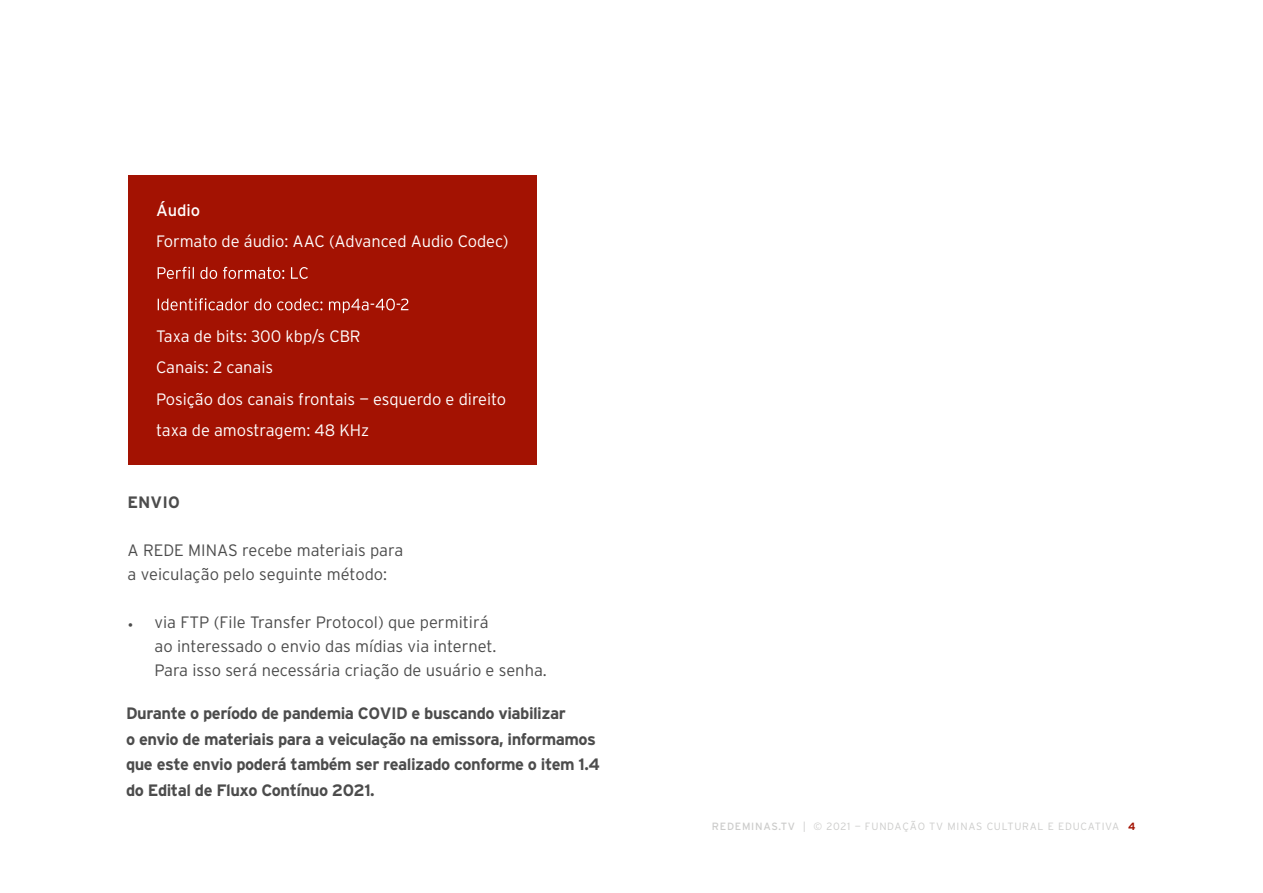
<style>
.page{position:relative;width:1263px;height:893px;background:#fff}
.page>*{position:absolute;margin:0;border:0;box-sizing:border-box;transform-origin:0 0}
.t1{font:700 16.5px/25.5px "Interstate";letter-spacing:-.03em;color:#4c4c4c}
.t2{font:300 16.5px/24px "Interstate";color:#4c4c4c}
.t3{font:300 16.5px/31.5px "Interstate";letter-spacing:-.005em;color:#fff}
.t4{font:16.5px "Interstate";letter-spacing:-.005em;color:#fff}
.t5{font:300 10.5px "Interstate";letter-spacing:.07em;color:#cccccb}
.s1{font-weight:400}
.s2{font-weight:700;color:#a31202}
</style>
<div class="page">
<div style="left:128px;top:175px;width:408px;height:290px;background:#a31202"></div>
<svg style="left:158px;top:267px;width:150px;height:12px"></svg>
<svg style="left:158px;top:298px;width:250px;height:15px"></svg>
<p class="t4" style="left:156px;top:201px;width:46px">Áudio</p>
<p class="t3" style="left:156px;top:226px;width:354px">Formato de áudio: AAC (Advanced Audio Codec)</p>
<p class="t3" style="left:156px;top:320px;width:352px">Taxa de bits: 300 kbp/s CBR<br>Canais: 2 canais<br>Posição dos canais frontais — esquerdo e direito taxa de amostragem: 48 KHz</p>
<p class="t1" style="left:128px;top:489px;width:54px">ENVIO</p>
<p class="t2" style="left:128px;top:538px;width:277px">A REDE MINAS recebe materiais para a veiculação pelo seguinte método:</p>
<p class="t2" style="left:155px;top:610px;width:394px;text-indent:-27px">• via FTP (File Transfer Protocol) que permitirá<br>ao interessado o envio das mídias via internet.<br>Para isso será necessária criação de usuário e senha.</p>
<p class="t1" style="left:126px;top:701px;width:475px">Durante o período de pandemia COVID e buscando viabilizar<br>o envio de materiais para a veiculação na emissora, informamos que este envio poderá também ser realizado conforme o item 1.4 do Edital de Fluxo Contínuo 2021.</p>
<p class="t5" style="left:712px;top:821px;width:425px"><span class="s1">REDEMINAS.TV</span> | © 2021 — FUNDAÇÃO TV MINAS CULTURAL E EDUCATIVA <span class="s2">4</span></p>
</div>
